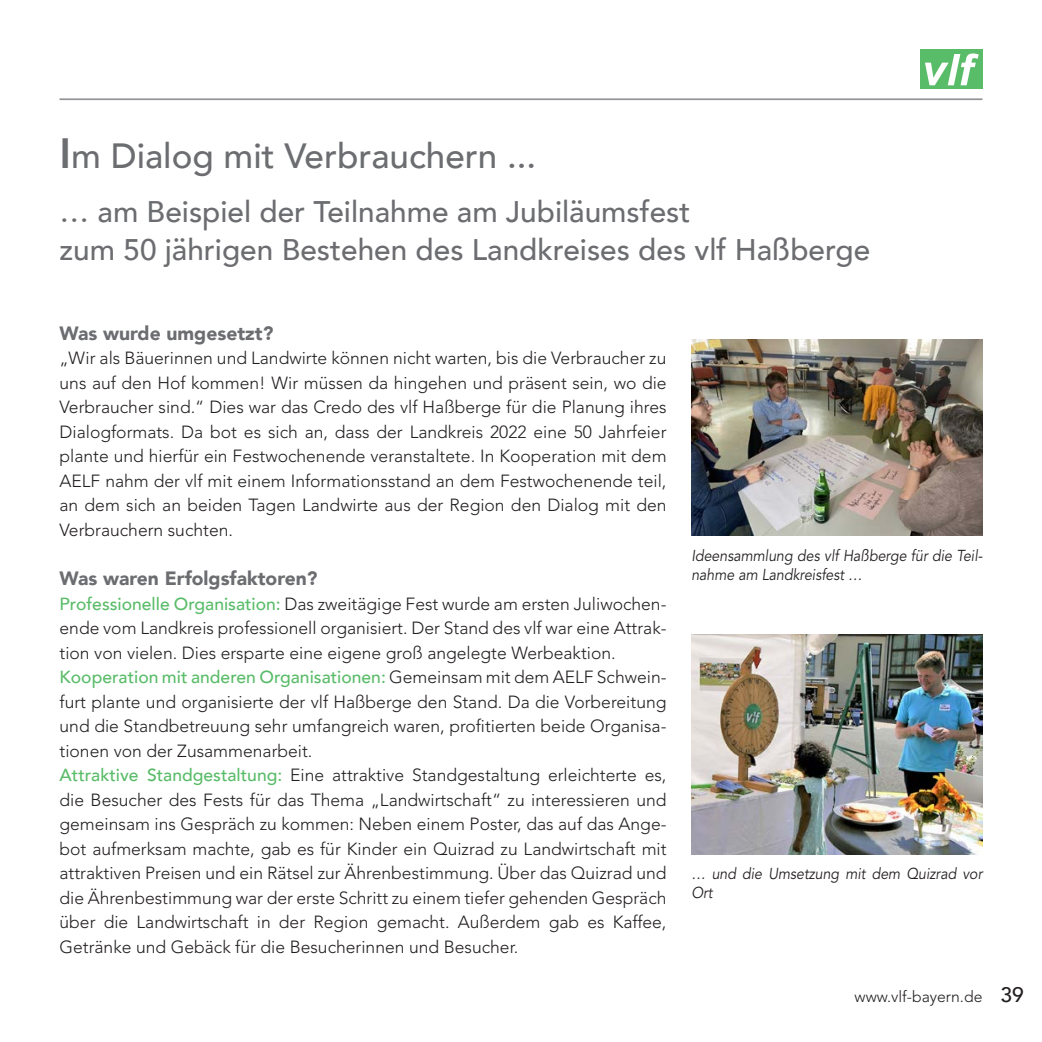
<style>
.page{position:relative;width:1042px;height:1042px;background:#fff}
.page>*{position:absolute;margin:0;border:0;box-sizing:border-box;transform-origin:0 0}
.t1{font:500 35px "Avenir";color:#6c6d70}
.t2{font:500 29.75px/38.5px "Avenir";color:#6c6d70}
.t3{font:900 19.25px "Avenir";color:#6c6d70}
.t4{font:300 17.5px/24.5px "Avenir";color:#231f20;text-align:justify}
.t5{font:italic 15.75px/19.2px "Avenir";color:#231f20;scale:.9 1}
.t6{font:300 15.75px "Avenir";color:#231f20}
.s1{font-weight:800;font-size:42px}
.s2{font-weight:500;color:#59bc68}
.s3{font-weight:500;font-size:21px}
</style>
<div class="page">
<div style="left:920px;top:50px;width:62px;height:39px;background:#59bc68"></div>
<svg style="left:925px;top:53px;width:54px;height:32px"></svg>
<hr style="left:60px;top:98px;width:922px;height:2px;background:#939598">
<img style="left:691px;top:634px;width:291px;height:220px">
<img style="left:691px;top:340px;width:291px;height:196px">
<h1 class="t1" style="left:60px;top:126px;width:478px"><span class="s1">I</span>m Dialog mit Verbrauchern ...</h1>
<h2 class="t2" style="left:60px;top:191px;width:812px">… am Beispiel der Teilnahme am Jubiläumsfest<br>zum 50 jährigen Bestehen des Landkreises des vlf Haßberge</h2>
<p class="t3" style="left:60px;top:317px;width:215px">Was wurde umgesetzt?</p>
<p class="t4" style="left:60px;top:346px;width:608px">„Wir als Bäuerinnen und Landwirte können nicht warten, bis die Verbraucher zu uns auf den Hof kommen! Wir müssen da hingehen und präsent sein, wo die Verbraucher sind.“ Dies war das Credo des vlf Haßberge für die Planung ihres Dialogformats. Da bot es sich an, dass der Landkreis 2022 eine 50 Jahrfeier plante und hierfür ein Festwochenende veranstaltete. In Kooperation mit dem AELF nahm der vlf mit einem Informationsstand an dem Festwochenende teil, an dem sich an beiden Tagen Landwirte aus der Region den Dialog mit den Verbrauchern suchten.</p>
<p class="t3" style="left:60px;top:562px;width:260px">Was waren Erfolgsfaktoren?</p>
<p class="t4" style="left:60px;top:591px;width:608px;text-align:left"><span class="s2">Professionelle Organisation:</span> Das zweitägige Fest wurde am ersten Juliwochen&shy;ende vom Landkreis professionell organisiert. Der Stand des vlf war eine Attrak&shy;tion von vielen. Dies ersparte eine eigene groß angelegte Werbeaktion.<br><span class="s2">Kooperation mit anderen Organisationen:</span> Gemeinsam mit dem AELF Schwein&shy;furt plante und organisierte der vlf Haßberge den Stand. Da die Vorbereitung und die Standbetreuung sehr umfangreich waren, profitierten beide Organisa&shy;tionen von der Zusammenarbeit.<br><span class="s2">Attraktive Standgestaltung:</span> Eine attraktive Standgestaltung erleichterte es, die Besucher des Fests für das Thema „Landwirtschaft“ zu interessieren und gemeinsam ins Gespräch zu kommen: Neben einem Poster, das auf das Ange&shy;bot aufmerksam machte, gab es für Kinder ein Quizrad zu Landwirtschaft mit attraktiven Preisen und ein Rätsel zur Ährenbestimmung. Über das Quizrad und die Ährenbestimmung war der erste Schritt zu einem tiefer gehenden Gespräch über die Landwirtschaft in der Region gemacht. Außerdem gab es Kaffee, Getränke und Gebäck für die Besucherinnen und Besucher.</p>
<p class="t5" style="left:691px;top:546px;width:325px">Ideensammlung des vlf Haßberge für die Teil&shy;nahme am Landkreisfest …</p>
<p class="t5" style="left:691px;top:864px;width:325px">… und die Umsetzung mit dem Quizrad vor<br>Ort</p>
<p class="t6" style="left:854px;top:987px;width:171px">www.vlf-bayern.de <span class="s3">39</span></p>
</div>
